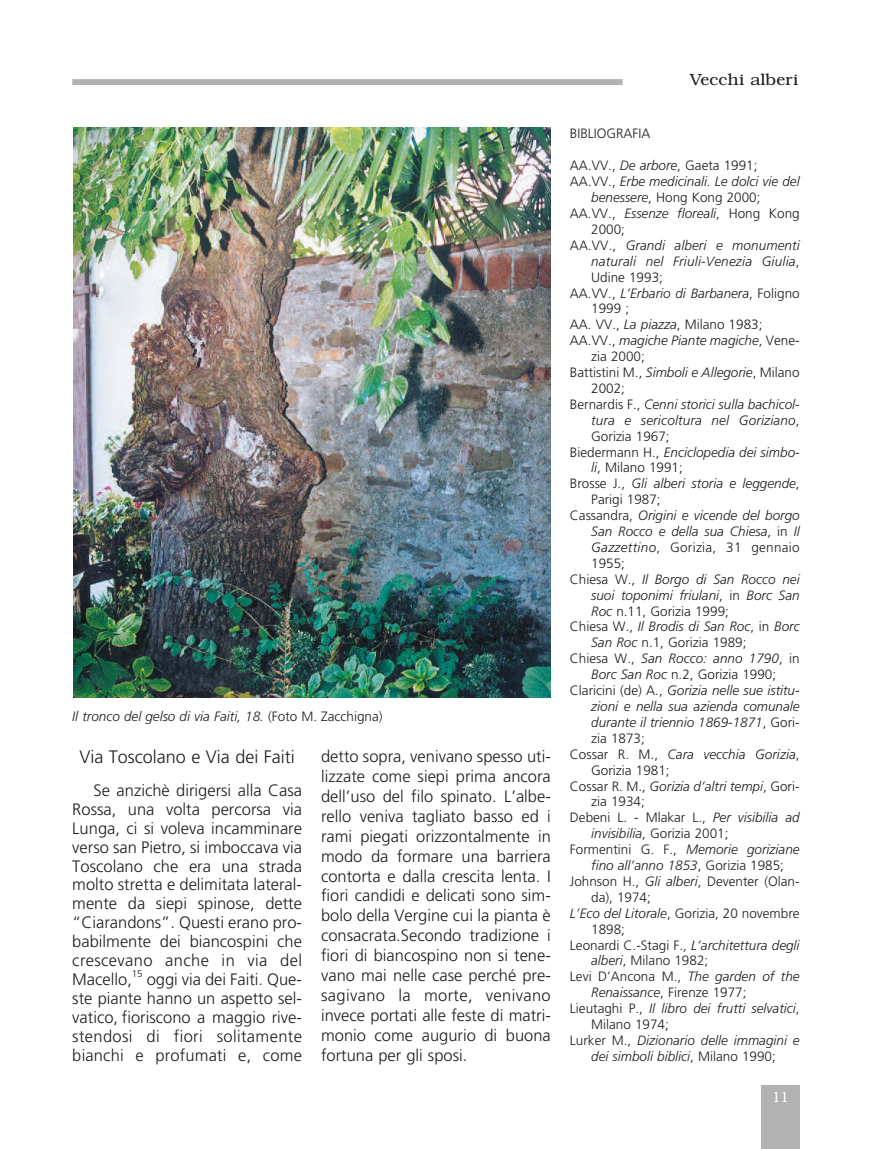
<style>
.page{position:relative;width:872px;height:1149px;background:#fff}
.page>*{position:absolute;margin:0;border:0;box-sizing:border-box;transform-origin:0 0}
.t1{font:18px "Frutiger Light Yu";color:#1d1d1b}
.t2{font:16.5px/20px "Frutiger Light Yu";color:#1d1d1b;text-align:justify}
.t3{font:300 16.5px "Bookman";color:#1d1d1b;scale:1.05 1}
.t4{font:300 15px "Bookman";color:#fff;scale:.9 1}
.t5{font:13.5px/15.9px "Frutiger Light Italic Yu";color:#1d1d1b;text-align:right}
.t6{font:13.5px/15.9px "Frutiger Light Yu";color:#1d1d1b}
.t7{font:13.5px/15.9px "Frutiger Light Yu";letter-spacing:.02em;color:#1d1d1b}
.t8{font:9.75px "Frutiger Light Yu";color:#1d1d1b}
.s1{font-family:"Frutiger Light Yu"}
.s2{font-family:"Frutiger Light Italic Yu"}
</style>
<div class="page">
<div style="left:72px;top:79px;width:550px;height:6px;background:#b3b2b2"></div>
<img style="left:73px;top:128px;width:478px;height:569px">
<div style="left:761px;top:1084px;width:38px;height:64px;background:#b3b2b2"></div>
<p class="t5" style="left:72px;top:708px;width:312px">Il tronco del gelso di via Faiti, 18. <span class="s1">(Foto M. Zacchigna)</span></p>
<h1 class="t1" style="left:79px;top:746px;width:217px">Via Toscolano e Via dei Faiti</h1>
<p class="t2" style="left:72px;top:780px;width:231px;line-height:18.9px;text-indent:21px">Se anzichè dirigersi alla Casa Rossa, una volta percorsa via Lunga, ci si voleva incamminare verso san Pietro, si imboccava via Toscolano che era una strada molto stretta e delimitata lateral&shy;mente da siepi spinose, dette “Ciarandons”. Questi erano pro&shy;babilmente dei biancospini che crescevano anche in via del Macello,</p>
<p class="t8" style="left:132px;top:967px;width:12px">15</p>
<p class="t2" style="left:72px;top:969px;width:231px;line-height:18.9px;text-indent:74px">oggi via dei Faiti. Que&shy;ste piante hanno un aspetto sel&shy;vatico, fioriscono a maggio rive&shy;stendosi di fiori solitamente bianchi e profumati e, come</p>
<p class="t2" style="left:321px;top:746px;width:231px">detto sopra, venivano spesso uti&shy;lizzate come siepi prima ancora dell’uso del filo spinato. L’albe&shy;rello veniva tagliato basso ed i rami piegati orizzontalmente in modo da formare una barriera contorta e dalla crescita lenta. I fiori candidi e delicati sono sim&shy;bolo della Vergine cui la pianta è consacrata.Secondo tradizione i fiori di biancospino non si tene&shy;vano mai nelle case perché pre&shy;sagivano la morte, venivano invece portati alle feste di matri&shy;monio come augurio di buona fortuna per gli sposi.</p>
<p class="t3" style="left:689px;top:70px;width:105px">Vecchi alberi</p>
<p class="t6" style="left:570px;top:126px;width:82px">BIBLIOGRAFIA</p>
<p class="t6" style="left:570px;top:158px;width:189px">AA.VV., <span class="s2">De arbore</span>, Gaeta 1991;</p>
<p class="t5" style="left:570px;top:173px;width:231px"><span class="s1">AA.VV.,</span> Erbe medicinali. Le dolci vie del</p>
<p class="t6" style="left:591px;top:189px;width:171px"><span class="s2">benessere</span>, Hong Kong 2000;</p>
<p class="t6" style="left:570px;top:205px;width:231px">AA.VV., <span class="s2">Essenze floreali</span>, Hong Kong</p>
<p class="t6" style="left:591px;top:221px;width:35px">2000;</p>
<p class="t5" style="left:570px;top:237px;width:231px"><span class="s1">AA.VV.,</span> Grandi alberi e monumenti naturali nel Friuli-Venezia Giulia<span class="s1">,</span></p>
<p class="t6" style="left:591px;top:269px;width:73px">Udine 1993;</p>
<p class="t5" style="left:570px;top:285px;width:231px"><span class="s1">AA.VV.,</span> L’Erbario di Barbanera<span class="s1">, Foligno</span></p>
<p class="t6" style="left:570px;top:301px;width:194px;text-indent:21px">1999 ;<br>AA. VV., <span class="s2">La piazza</span>, Milano 1983;</p>
<p class="t5" style="left:570px;top:332px;width:231px"><span class="s1">AA.VV.,</span> magiche Piante magiche<span class="s1">, Vene-</span></p>
<p class="t6" style="left:591px;top:348px;width:55px">zia 2000;</p>
<p class="t6" style="left:570px;top:364px;width:231px">Battistini M., <span class="s2">Simboli e Allegorie</span>, Milano</p>
<p class="t6" style="left:591px;top:380px;width:35px">2002;</p>
<p class="t5" style="left:570px;top:396px;width:231px"><span class="s1">Bernardis F.,</span> Cenni storici sulla bachicol&shy;tura e sericoltura nel Goriziano<span class="s1">,</span></p>
<p class="t6" style="left:591px;top:428px;width:80px">Gorizia 1967;</p>
<p class="t5" style="left:570px;top:444px;width:231px"><span class="s1">Biedermann H.,</span> Enciclopedia dei simbo-</p>
<p class="t6" style="left:591px;top:459px;width:93px"><span class="s2">li</span>, Milano 1991;</p>
<p class="t5" style="left:570px;top:475px;width:231px"><span class="s1">Brosse J.,</span> Gli alberi storia e leggende<span class="s1">,</span></p>
<p class="t6" style="left:591px;top:491px;width:71px">Parigi 1987;</p>
<p class="t5" style="left:570px;top:507px;width:231px"><span class="s1">Cassandra,</span> Origini e vicende del borgo<br>San Rocco e della sua Chiesa<span class="s1">, in</span> Il</p>
<p class="t7" style="left:591px;top:539px;width:210px"><span class="s2">Gazzettino</span>, Gorizia, 31 gennaio<br>1955;</p>
<p class="t5" style="left:570px;top:571px;width:231px"><span class="s1">Chiesa W.,</span> Il Borgo di San Rocco nei suoi toponimi friulani<span class="s1">, in</span> Borc San</p>
<p class="t6" style="left:591px;top:602px;width:139px"><span class="s2">Roc</span> n.11, Gorizia 1999;</p>
<p class="t5" style="left:570px;top:618px;width:231px"><span class="s1">Chiesa W.,</span> Il Brodis di San Roc<span class="s1">, in</span> Borc</p>
<p class="t6" style="left:591px;top:634px;width:157px"><span class="s2">San Roc</span> n.1, Gorizia 1989;</p>
<p class="t5" style="left:570px;top:650px;width:231px"><span class="s1">Chiesa W.,</span> San Rocco: anno 1790<span class="s1">, in</span></p>
<p class="t6" style="left:591px;top:666px;width:186px"><span class="s2">Borc San Roc</span> n.2, Gorizia 1990;</p>
<p class="t5" style="left:591px;top:682px;width:210px;text-align:justify;text-indent:-21px"><span class="s1">Claricini (de) A.,</span> Gorizia nelle sue istitu&shy;zioni e nella sua azienda comunale durante il triennio 1869-1871<span class="s1">, Gori-</span></p>
<p class="t6" style="left:591px;top:730px;width:55px">zia 1873;</p>
<p class="t5" style="left:570px;top:745px;width:231px"><span class="s1">Cossar R. M.,</span> Cara vecchia Gorizia<span class="s1">,</span></p>
<p class="t6" style="left:591px;top:761px;width:80px">Gorizia 1981;</p>
<p class="t5" style="left:570px;top:777px;width:231px"><span class="s1">Cossar R. M.,</span> Gorizia d’altri tempi<span class="s1">, Gori-</span></p>
<p class="t6" style="left:591px;top:793px;width:55px">zia 1934;</p>
<p class="t6" style="left:570px;top:809px;width:231px">Debeni L. - Mlakar L., <span class="s2">Per visibilia ad</span></p>
<p class="t6" style="left:591px;top:825px;width:139px"><span class="s2">invisibilia</span>, Gorizia 2001;</p>
<p class="t5" style="left:570px;top:841px;width:231px;text-align:center"><span class="s1">Formentini G. F.,</span> Memorie goriziane fino all’anno 1853<span class="s1">, Gorizia 1985;</span></p>
<p class="t6" style="left:570px;top:873px;width:231px">Johnson H., <span class="s2">Gli alberi</span>, Deventer (Olan-</p>
<p class="t6" style="left:591px;top:888px;width:61px">da), 1974;</p>
<p class="t6" style="left:570px;top:904px;width:231px"><span class="s2">L’Eco del Litorale</span>, Gorizia, 20 novembre</p>
<p class="t6" style="left:591px;top:920px;width:35px">1898;</p>
<p class="t6" style="left:570px;top:936px;width:231px">Leonardi C.-Stagi F., <span class="s2">L’architettura degli</span></p>
<p class="t6" style="left:591px;top:952px;width:119px"><span class="s2">alberi</span>, Milano 1982;</p>
<p class="t6" style="left:570px;top:968px;width:231px">Levi D’Ancona M., <span class="s2">The garden of the</span></p>
<p class="t6" style="left:591px;top:984px;width:157px"><span class="s2">Renaissance</span>, Firenze 1977;</p>
<p class="t5" style="left:570px;top:1000px;width:231px"><span class="s1">Lieutaghi P.,</span> Il libro dei frutti selvatici<span class="s1">,</span></p>
<p class="t6" style="left:591px;top:1016px;width:79px">Milano 1974;</p>
<p class="t5" style="left:570px;top:1031px;width:231px;text-align:center"><span class="s1">Lurker M.,</span> Dizionario delle immagini e dei simboli biblici<span class="s1">, Milano 1990;</span></p>
<p class="t4" style="left:772px;top:1087px;width:20px">11</p>
</div>
